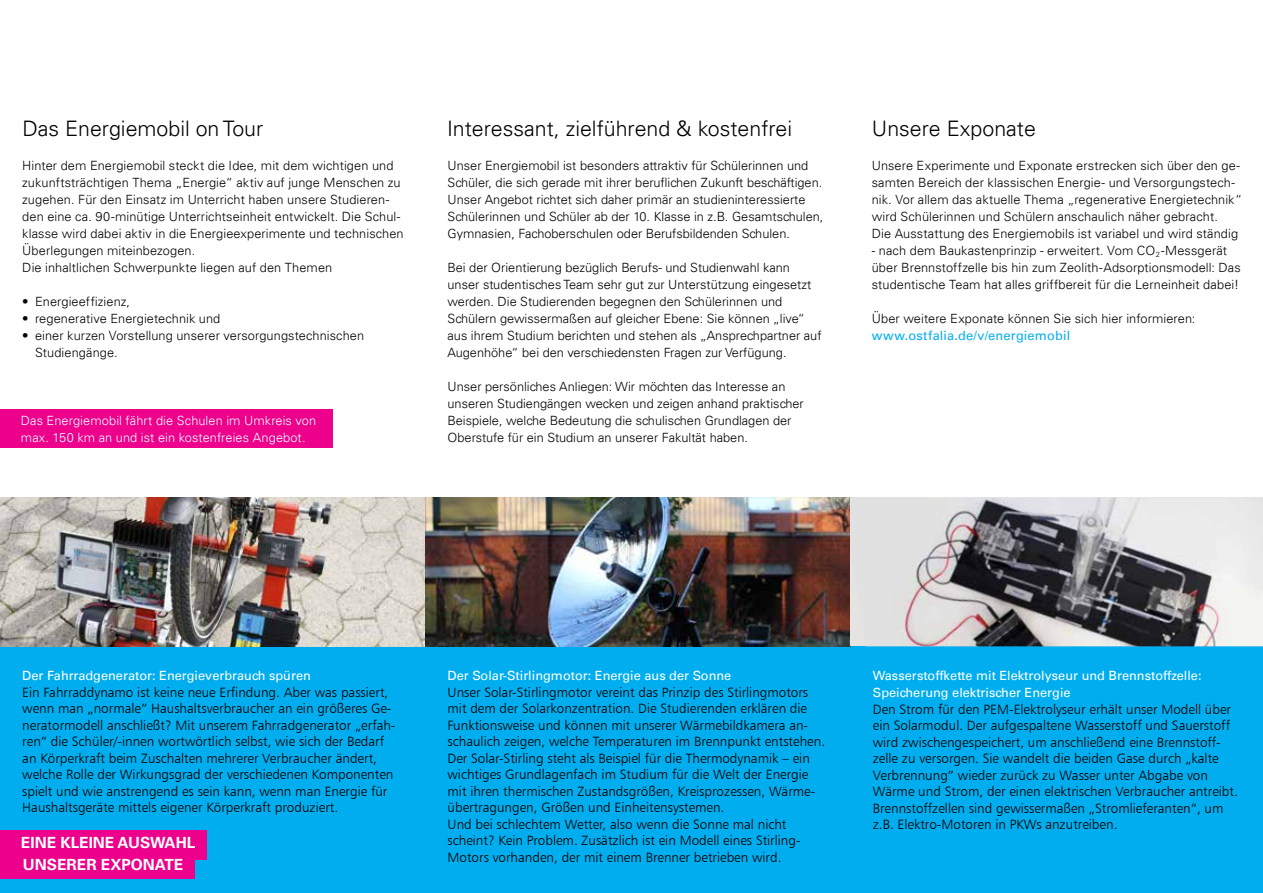
<style>
.page{position:relative;width:1263px;height:893px;background:#fff}
.page>*{position:absolute;margin:0;border:0;box-sizing:border-box;transform-origin:0 0}
.t1{font:300 21.3px "Univers LT";color:#000}
.t2{font:700 15.45px/21.6px "Univers LT";color:#fff}
.t3{font:13.5px/16.5px "Humanist 777 BT Light B";color:#000}
.t4{font:300 12.75px/17px "Univers LT";color:#000}
.t5{font:12.75px/17px "Univers LT";color:#fff}
.t6{font:300 12.75px/17px "Univers LT";letter-spacing:.005em;color:#fff}
.t7{font:12.75px "Univers LT";letter-spacing:.015em;color:#00aeef}
</style>
<div class="page">
<div style="left:0;top:540px;width:1263px;height:353px;background:#00aeef"></div>
<img style="left:0;top:497px;width:850px;height:149px">
<svg style="left:850px;top:497px;width:413px;height:149px;background:#a4a2a5"></svg>
<div style="left:0;top:830px;width:206px;height:29px;background:#ec008c"></div>
<div style="left:0;top:849px;width:194px;height:29px;background:#ec008c"></div>
<div style="left:0;top:410px;width:332px;height:38px;background:#ec008c"></div>
<h1 class="t1" style="left:22px;top:116px;width:242px">Das Energiemobil on Tour</h1>
<h1 class="t1" style="left:447px;top:116px;width:347px">Interessant, zielführend &amp; kostenfrei</h1>
<h1 class="t1" style="left:872px;top:116px;width:165px">Unsere Exponate</h1>
<p class="t4" style="left:22px;top:157px;width:383px">Hinter dem Energiemobil steckt die Idee, mit dem wichtigen und zukunftsträchtigen Thema „Energie“ aktiv auf junge Menschen zu zugehen. Für den Einsatz im Unterricht haben unsere Studieren&shy;den eine ca. 90-minütige Unterrichtseinheit entwickelt. Die Schul&shy;klasse wird dabei aktiv in die Energieexperimente und technischen Überlegungen miteinbezogen.<br>Die inhaltlichen Schwerpunkte liegen auf den Themen</p>
<p class="t4" style="left:22px;top:293px;width:109px">• Energieeffizienz,</p>
<p class="t4" style="left:22px;top:310px;width:200px">• regenerative Energietechnik und</p>
<p class="t4" style="left:35px;top:327px;width:331px;text-indent:-13px">• einer kurzen Vorstellung unserer versorgungstechnischen<br>Studiengänge.</p>
<p class="t4" style="left:448px;top:157px;width:377px">Unser Energiemobil ist besonders attraktiv für Schülerinnen und Schüler, die sich gerade mit ihrer beruflichen Zukunft beschäftigen.<br>Unser Angebot richtet sich daher primär an studieninteressierte Schülerinnen und Schüler ab der 10. Klasse in z.B. Gesamtschulen, Gymnasien, Fachoberschulen oder Berufsbildenden Schulen.</p>
<p class="t4" style="left:448px;top:259px;width:376px">Bei der Orientierung bezüglich Berufs- und Studienwahl kann unser studentisches Team sehr gut zur Unterstützung eingesetzt werden. Die Studierenden begegnen den Schülerinnen und Schülern gewissermaßen auf gleicher Ebene: Sie können „live“ aus ihrem Studium berichten und stehen als „Ansprechpartner auf Augenhöhe“ bei den verschiedensten Fragen zur Verfügung.</p>
<p class="t4" style="left:448px;top:378px;width:358px">Unser persönliches Anliegen: Wir möchten das Interesse an unseren Studiengängen wecken und zeigen anhand praktischer Beispiele, welche Bedeutung die schulischen Grundlagen der Oberstufe für ein Studium an unserer Fakultät haben.</p>
<p class="t4" style="left:872px;top:157px;width:372px">Unsere Experimente und Exponate erstrecken sich über den ge&shy;samten Bereich der klassischen Energie- und Versorgungstech&shy;nik. Vor allem das aktuelle Thema „regenerative Energietechnik“ wird Schülerinnen und Schülern anschaulich näher gebracht.<br>Die Ausstattung des Energiemobils ist variabel und wird ständig</p>
<p class="t4" style="left:872px;top:242px;width:370px">- nach dem Baukastenprinzip - erweitert. Vom CO<sub>2</sub>-Messgerät über Brennstoffzelle bis hin zum Zeolith-Adsorptionsmodell: Das studentische Team hat alles griffbereit für die Lerneinheit dabei!</p>
<p class="t4" style="left:872px;top:310px;width:325px">Über weitere Exponate können Sie sich hier informieren:</p>
<p class="t7" style="left:872px;top:328px;width:200px">www.ostfalia.de/v/energiemobil</p>
<p class="t6" style="left:21px;top:412px;width:297px">Das Energiemobil fährt die Schulen im Umkreis von max. 150 km an und ist ein kostenfreies Angebot.</p>
<p class="t5" style="left:22px;top:667px;width:290px">Der Fahrradgenerator: Energieverbrauch spüren</p>
<p class="t3" style="left:22px;top:684px;width:375px">Ein Fahrraddynamo ist keine neue Erfindung. Aber was passiert, wenn man „normale“ Haushaltsverbraucher an ein größeres Ge&shy;neratormodell anschließt? Mit unserem Fahrradgenerator „erfah&shy;ren“ die Schüler/-innen wortwörtlich selbst, wie sich der Bedarf an Körperkraft beim Zuschalten mehrerer Verbraucher ändert, welche Rolle der Wirkungsgrad der verschiedenen Komponenten spielt und wie anstrengend es sein kann, wenn man Energie für Haushaltsgeräte mittels eigener Körperkraft produziert.</p>
<p class="t2" style="left:21px;top:832px;width:176px">EINE KLEINE AUSWAHL<br>UNSERER EXPONATE</p>
<p class="t5" style="left:448px;top:667px;width:285px">Der Solar-Stirlingmotor: Energie aus der Sonne</p>
<p class="t3" style="left:448px;top:684px;width:379px">Unser Solar-Stirlingmotor vereint das Prinzip des Stirlingmotors mit dem der Solarkonzentration. Die Studierenden erklären die Funktionsweise und können mit unserer Wärmebildkamera an&shy;schaulich zeigen, welche Temperaturen im Brennpunkt entstehen.<br>Der Solar-Stirling steht als Beispiel für die Thermodynamik – ein wichtiges Grundlagenfach im Studium für die Welt der Energie mit ihren thermischen Zustandsgrößen, Kreisprozessen, Wärme&shy;übertragungen, Größen und Einheitensystemen.<br>Und bei schlechtem Wetter, also wenn die Sonne mal nicht scheint? Kein Problem. Zusätzlich ist ein Modell eines Stirling-Motors vorhanden, der mit einem Brenner betrieben wird.</p>
<p class="t5" style="left:873px;top:667px;width:330px">Wasserstoffkette mit Elektrolyseur und Brennstoffzelle:<br>Speicherung elektrischer Energie</p>
<p class="t3" style="left:873px;top:701px;width:366px">Den Strom für den PEM-Elektrolyseur erhält unser Modell über ein Solarmodul. Der aufgespaltene Wasserstoff und Sauerstoff wird zwischengespeichert, um anschließend eine Brennstoff&shy;zelle zu versorgen. Sie wandelt die beiden Gase durch „kalte Verbrennung” wieder zurück zu Wasser unter Abgabe von Wärme und Strom, der einen elektrischen Verbraucher antreibt.<br>Brennstoffzellen sind gewissermaßen „Stromlieferanten“, um z.B. Elektro-Motoren in PKWs anzutreiben.</p>
</div>
